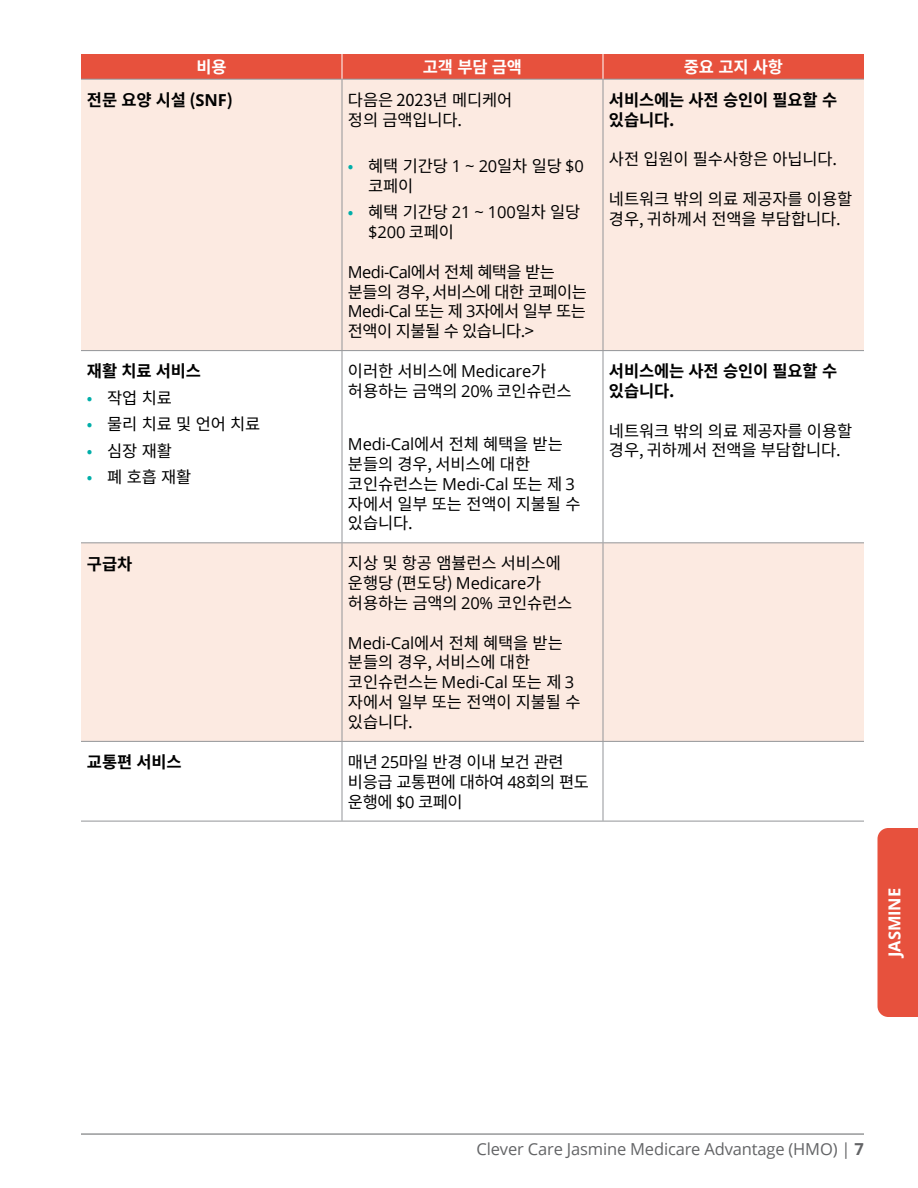
<style>
.page{position:relative;width:918px;height:1188px;background:#fff}
.page>*{position:absolute;margin:0;border:0;box-sizing:border-box;transform-origin:0 0}
.t1{font:16.5px/19.8px "Noto Sans CJ Kkr";letter-spacing:-.01em;color:#000}
.t2{font:700 16.5px/19.8px "Noto Sans CJ Kkr";letter-spacing:-.01em;color:#000}
.t3{font:16.5px/19.8px "Noto Sans CJ Kkr";letter-spacing:-.035em;color:#000}
.t4{font:16.5px "Open Sans";letter-spacing:-.01em;color:#636466}
.t5{font:700 16.5px "Noto Sans CJ Kkr";letter-spacing:-.01em;color:#fff}
.t6{font:700 16.5px "Open Sans";letter-spacing:-.01em;color:#fff}
.t7{font:16.5px "Open Sans";color:#000}
.s1{font-family:"Open Sans"}
.s2{color:#00aea9}
.s3{font-family:"Noto Sans CJ Kkr"}
.s4{font-weight:700}
</style>
<div class="page">
<hr style="left:81px;top:1134px;width:783px;height:1px;background:#636466">
<div style="left:878px;top:828px;width:40px;height:189px;background:#e7513d"></div>
<svg style="left:81px;top:80px;width:783px;height:661px;fill:#fceae1"></svg>
<hr style="left:342px;top:80px;width:1px;height:270px;background:#939598">
<hr style="left:603px;top:80px;width:1px;height:270px;background:#939598">
<hr style="left:81px;top:350px;width:261px;height:1px;background:#939598">
<hr style="left:342px;top:350px;width:261px;height:1px;background:#939598">
<hr style="left:342px;top:351px;width:1px;height:191px;background:#939598">
<hr style="left:603px;top:350px;width:261px;height:1px;background:#939598">
<hr style="left:603px;top:351px;width:1px;height:191px;background:#939598">
<hr style="left:81px;top:542px;width:261px;height:1px;background:#939598">
<hr style="left:342px;top:542px;width:261px;height:1px;background:#939598">
<hr style="left:342px;top:543px;width:1px;height:198px;background:#939598">
<hr style="left:603px;top:542px;width:261px;height:1px;background:#939598">
<hr style="left:603px;top:543px;width:1px;height:198px;background:#939598">
<hr style="left:81px;top:741px;width:261px;height:1px;background:#939598">
<hr style="left:342px;top:741px;width:261px;height:1px;background:#939598">
<hr style="left:342px;top:742px;width:1px;height:79px;background:#939598">
<hr style="left:603px;top:741px;width:261px;height:1px;background:#939598">
<hr style="left:603px;top:742px;width:1px;height:79px;background:#939598">
<hr style="left:81px;top:821px;width:261px;height:1px;background:#939598">
<hr style="left:342px;top:821px;width:261px;height:1px;background:#939598">
<hr style="left:603px;top:821px;width:261px;height:1px;background:#939598">
<hr style="left:81px;top:79px;width:261px;height:1px;background:#939598">
<hr style="left:342px;top:79px;width:261px;height:1px;background:#939598">
<hr style="left:603px;top:79px;width:261px;height:1px;background:#939598">
<div style="left:81px;top:54px;width:783px;height:25px;background:#e7513d"></div>
<p class="t5" style="left:196px;top:58px;width:32px">비용</p>
<p class="t5" style="left:423px;top:58px;width:101px">고객 부담 금액</p>
<p class="t5" style="left:684px;top:58px;width:101px">중요 고지 사항</p>
<p class="t2" style="left:87px;top:90px;width:147px">전문 요양 시설 (<span class="s1">SNF</span>)</p>
<p class="t1" style="left:348px;top:90px;width:166px">다음은 2023년 메디케어 정의 금액입니다.</p>
<p class="t1" style="left:368px;top:156px;width:217px;text-indent:-20px"><span class="s2">•</span> 혜택 기간당 <span class="s1">1 ~ 20</span>일차 일당 <span class="s1">$0 </span>코페이</p>
<p class="t1" style="left:348px;top:203px;width:234px"><span class="s2">•</span> 혜택 기간당 <span class="s1">21 ~ 100</span>일차 일당</p>
<p class="t7" style="left:368px;top:221px;width:87px">$200 <span class="s3">코페이</span></p>
<p class="t3" style="left:348px;top:262px;width:240px"><span class="s1">Medi-Cal</span>에서 전체 혜택을 받는 분들의 경우, 서비스에 대한 코페이는<br><span class="s1">Medi-Cal</span> 또는 제 <span class="s1">3</span>자에서 일부 또는 전액이 지불될 수 있습니다.&gt;</p>
<p class="t2" style="left:609px;top:90px;width:230px">서비스에는 사전 승인이 필요할 수 있습니다.</p>
<p class="t1" style="left:609px;top:150px;width:230px">사전 입원이 필수사항은 아닙니다.</p>
<p class="t1" style="left:609px;top:189px;width:245px">네트워크 밖의 의료 제공자를 이용할 경우, 귀하께서 전액을 부담합니다.</p>
<p class="t2" style="left:87px;top:362px;width:116px">재활 치료 서비스</p>
<p class="t1" style="left:87px;top:388px;width:86px"><span class="s2">•</span> 작업 치료</p>
<p class="t1" style="left:87px;top:415px;width:175px"><span class="s2">•</span> 물리 치료 및 언어 치료</p>
<p class="t1" style="left:87px;top:441px;width:86px"><span class="s2">•</span> 심장 재활</p>
<p class="t1" style="left:87px;top:468px;width:106px"><span class="s2">•</span> 폐 호흡 재활</p>
<p class="t1" style="left:348px;top:362px;width:225px">이러한 서비스에 <span class="s1">Medicare</span>가 허용하는 금액의 <span class="s1">20%</span> 코인슈런스</p>
<p class="t1" style="left:348px;top:435px;width:234px"><span class="s1">Medi-Cal</span>에서 전체 혜택을 받는 분들의 경우, 서비스에 대한 코인슈런스는 <span class="s1">Medi-Cal</span> 또는 제 <span class="s1">3 </span>자에서 일부 또는 전액이 지불될 수 있습니다.</p>
<p class="t2" style="left:87px;top:554px;width:47px">구급차</p>
<p class="t1" style="left:348px;top:554px;width:226px">지상 및 항공 앰뷸런스 서비스에 운행당 (편도당) <span class="s1">Medicare</span>가 허용하는 금액의 <span class="s1">20%</span> 코인슈런스</p>
<p class="t1" style="left:348px;top:633px;width:234px"><span class="s1">Medi-Cal</span>에서 전체 혜택을 받는 분들의 경우, 서비스에 대한 코인슈런스는 <span class="s1">Medi-Cal</span> 또는 제 <span class="s1">3 </span>자에서 일부 또는 전액이 지불될 수 있습니다.</p>
<p class="t2" style="left:87px;top:752px;width:96px">교통편 서비스</p>
<p class="t1" style="left:348px;top:752px;width:243px">매년 <span class="s1">25</span>마일 반경 이내 보건 관련 비응급 교통편에 대하여 <span class="s1">48</span>회의 편도 운행에 <span class="s1">$0</span> 코페이</p>
<p class="t2" style="left:609px;top:362px;width:230px">서비스에는 사전 승인이 필요할 수 있습니다.</p>
<p class="t1" style="left:609px;top:421px;width:245px">네트워크 밖의 의료 제공자를 이용할 경우, 귀하께서 전액을 부담합니다.</p>
<p class="t6" style="left:883px;top:957px;width:70px;rotate:-90deg">JASMINE</p>
<p class="t4" style="left:477px;top:1137px;width:389px">Clever Care Jasmine Medicare Advantage (HMO) | <span class="s4">7</span></p>
</div>
